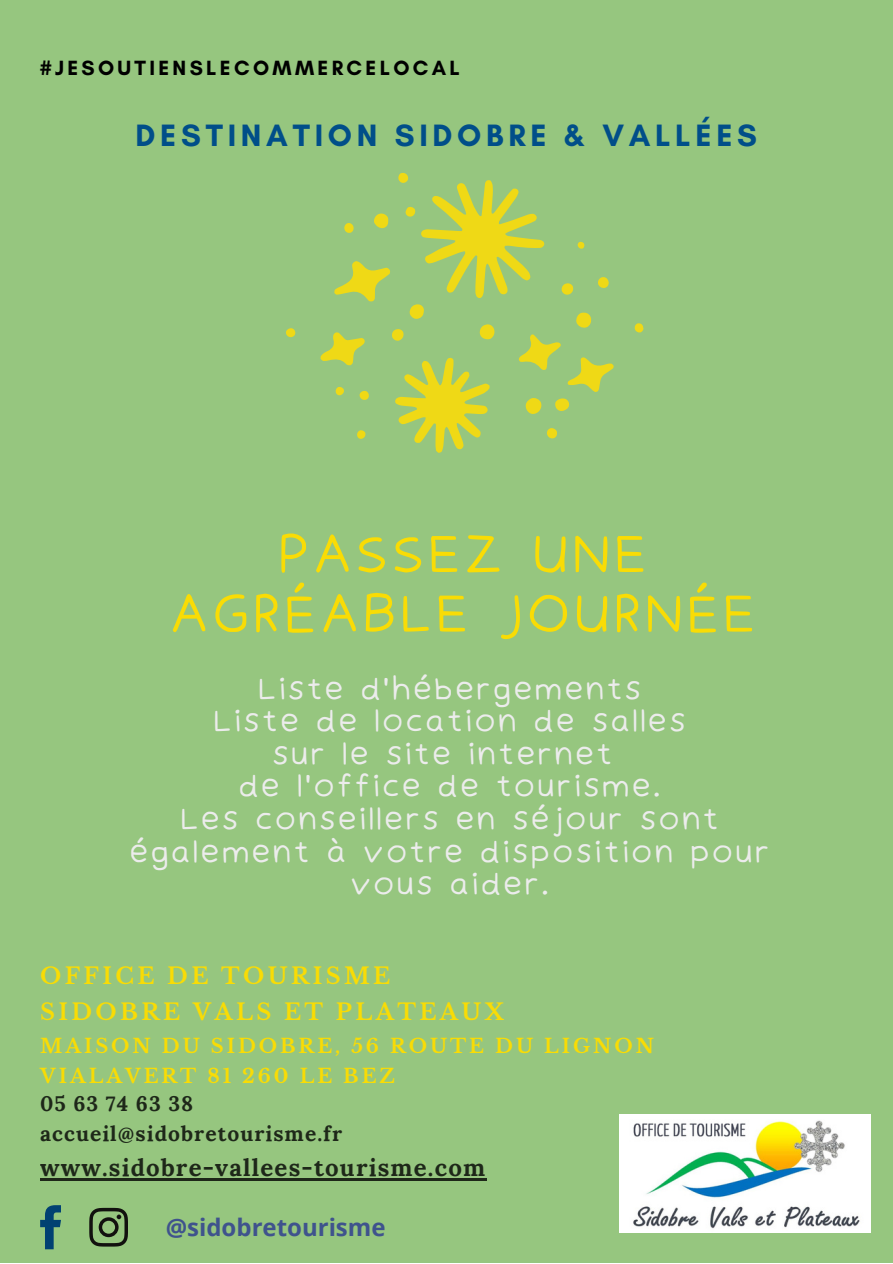
<style>
.page{position:relative;width:893px;height:1264px;background:#fff}
.page>*{position:absolute;margin:0;border:0;box-sizing:border-box;transform-origin:0 0}
.t1{font:52.5px/59.6px "Irene Florentina";color:#f9dc05;text-align:center}
.t2{font:700 31.5px "Glacial Indifference";letter-spacing:.15em;color:#004e89}
.t3{font:30px/32.5px "Irene Florentina";color:#ececec;text-align:center}
.t4{font:700 24px "Lora";letter-spacing:.05em;color:#000}
.t5{font:700 24px "Open Sans";color:#3f538d}
.t6{font:700 22.5px "Libre Baskerville";letter-spacing:.15em;color:#f9dc05}
.t7{font:700 21px/30.3px "Lora";letter-spacing:.05em;color:#000}
.t8{font:700 21px "Glacial Indifference";letter-spacing:.16em;color:#000}
.t9{font:700 19.5px "Libre Baskerville";letter-spacing:.15em;color:#f9dc05}
</style>
<div class="page">
<div style="left:0;top:0;width:892px;height:1262px;background:#96c67f"></div>
<svg style="left:634px;top:323px;width:10px;height:10px"></svg>
<svg style="left:286px;top:328px;width:10px;height:10px"></svg>
<svg style="left:320px;top:173px;width:294px;height:280px"></svg>
<svg style="left:40px;top:1205px;width:21px;height:44px"></svg>
<svg style="left:89px;top:1207px;width:38px;height:38px"></svg>
<hr style="left:40px;top:1178px;width:446px;height:2px;background:#000">
<img style="left:620px;top:1114px;width:250px;height:118px">
<p class="t8" style="left:40px;top:55px;width:421px">#JESOUTIENSLECOMMERCELOCAL</p>
<p class="t2" style="left:135px;top:116px;width:623px">DESTINATION SIDOBRE &amp; VALLÉES</p>
<p class="t1" style="left:168px;top:524px;width:590px">PASSEZ UNE<br>AGRÉABLE JOURNÉE</p>
<p class="t3" style="left:257px;top:672px;width:386px">Liste d'hébergements</p>
<p class="t3" style="left:212px;top:704px;width:475px">Liste de location de salles</p>
<p class="t3" style="left:271px;top:737px;width:343px">sur le site internet</p>
<p class="t3" style="left:237px;top:769px;width:426px">de l'office de tourisme.</p>
<p class="t3" style="left:128px;top:802px;width:643px">Les conseillers en séjour sont également à votre disposition pour vous aider.</p>
<p class="t6" style="left:40px;top:962px;width:351px">OFFICE DE TOURISME</p>
<p class="t6" style="left:40px;top:998px;width:465px">SIDOBRE VALS ET PLATEAUX</p>
<p class="t9" style="left:40px;top:1033px;width:615px">MAISON DU SIDOBRE, 56 ROUTE DU LIGNON</p>
<p class="t9" style="left:40px;top:1064px;width:356px">VIALAVERT 81 260 LE BEZ</p>
<p class="t7" style="left:40px;top:1087px;width:303px">05 63 74 63 38 accueil@sidobretourisme.fr</p>
<p class="t4" style="left:40px;top:1151px;width:446px">www.sidobre-vallees-tourisme.com</p>
<p class="t5" style="left:166px;top:1209px;width:221px">@sidobretourisme</p>
</div>
